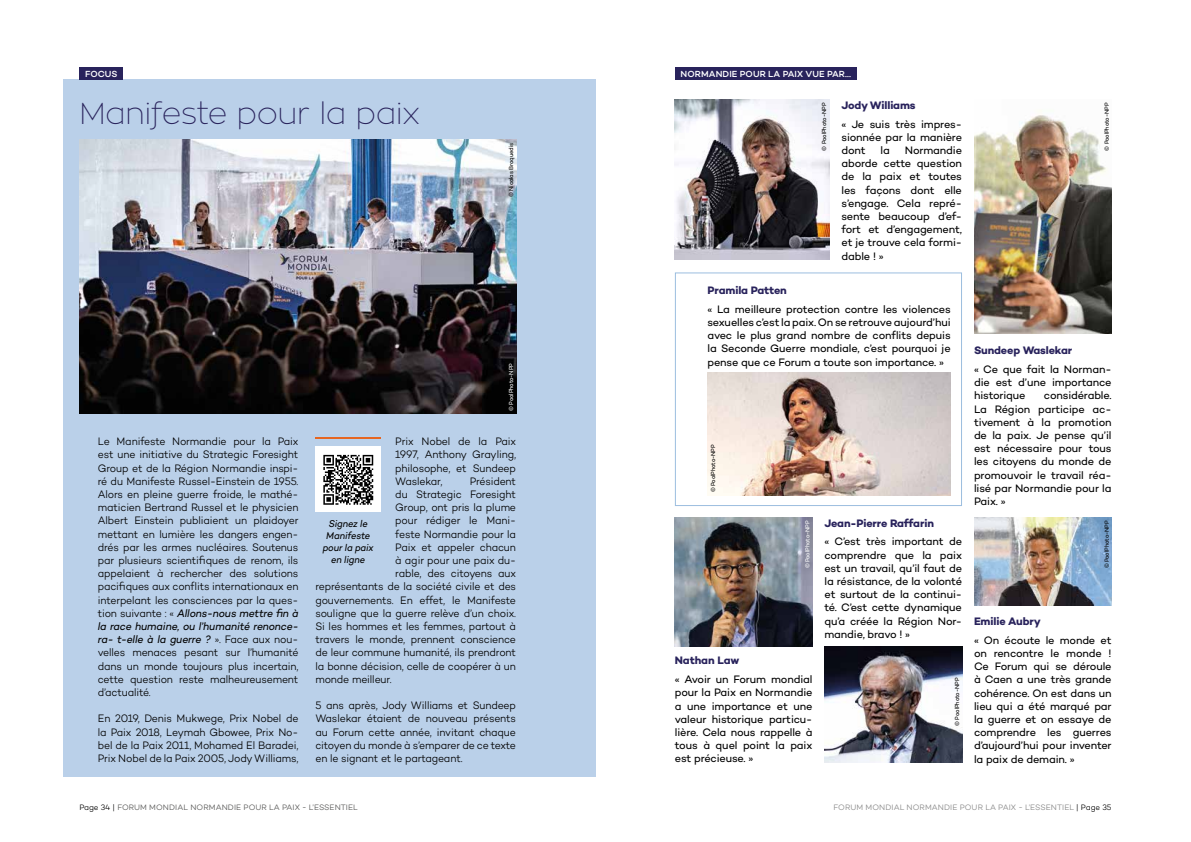
<style>
.page{position:relative;width:1191px;height:842px;background:#fff}
.page>*{position:absolute;margin:0;border:0;box-sizing:border-box;transform-origin:0 0}
.t1{font:100 30px "Zona Pro";color:#29235c}
.t2{font:300 11px/13.2px "Campton";letter-spacing:-.015em;color:#000;text-align:justify;scale:.95 1}
.t3{font:11px/13.2px "Campton";letter-spacing:-.015em;color:#000;text-align:justify}
.t4{font:700 11px "Campton";letter-spacing:-.01em;color:#29235c}
.t5{font:italic 10px/12px "Campton";letter-spacing:-.01em;color:#000;text-align:center;scale:.93 1}
.t6{font:500 9px "Campton";letter-spacing:.01em;color:#fff}
.t7{font:300 8px "Campton";letter-spacing:.01em;color:#575756}
.t8{font:300 8px "Campton";letter-spacing:.01em;color:#878787}
.t9{font:6px "Campton";letter-spacing:-.015em;color:#000;scale:.95 1}
.t10{font:6px "Campton";letter-spacing:-.015em;color:#fff;scale:.95 1}
.s1{font-weight:400;font-style:italic}
.s2{color:#000}
</style>
<div class="page">
<div style="left:63px;top:79px;width:532px;height:698px;background:#bad0e9"></div>
<img style="left:79px;top:140px;width:437px;height:274px">
<div style="left:79px;top:67px;width:44px;height:13px;background:#29235c"></div>
<div style="left:675px;top:67px;width:181px;height:13px;background:#29235c"></div>
<div style="left:315px;top:446px;width:66px;height:66px;background:#fff"></div>
<svg style="left:323px;top:454px;width:51px;height:51px"></svg>
<hr style="left:316px;top:437px;width:65px;height:2px;background:#e66621">
<div style="left:675px;top:272px;width:287px;height:234px;border:1px solid #9cbedf"></div>
<img style="left:675px;top:100px;width:154px;height:159px">
<img style="left:974px;top:110px;width:137px;height:223px">
<img style="left:707px;top:373px;width:243px;height:122px">
<img style="left:974px;top:518px;width:137px;height:88px">
<img style="left:675px;top:518px;width:137px;height:129px">
<img style="left:824px;top:647px;width:138px;height:116px">
<p class="t6" style="left:85px;top:69px;width:34px">FOCUS</p>
<p class="t6" style="left:680px;top:69px;width:172px">NORMANDIE POUR LA PAIX VUE PAR…</p>
<h1 class="t1" style="left:79px;top:95px;width:342px">Manifeste pour la paix</h1>
<p class="t9" style="left:507px;top:197px;width:59px;rotate:-90deg">© Nicolas Broquedis</p>
<p class="t10" style="left:507px;top:411px;width:52px;rotate:-90deg">© PoolPhoto-NPP</p>
<p class="t2" style="left:98px;top:435px;width:213px">Le Manifeste Normandie pour la Paix est une initiative du Strategic Foresight Group et de la Région Normandie inspi&shy;ré du Manifeste Russel-Einstein de 1955.<br>Alors en pleine guerre froide, le mathé&shy;maticien Bertrand Russel et le physicien Albert Einstein publiaient un plaidoyer mettant en lumière les dangers engen&shy;drés par les armes nucléaires. Soutenus par plusieurs scientifiques de renom, ils appelaient à rechercher des solutions pacifiques aux conflits internationaux en interpelant les consciences par la ques&shy;tion suivante : « <span class="s1">Allons-nous mettre fin à la race humaine, ou l’humanité renonce&shy;ra- t-elle à la guerre ?</span> ». Face aux nou&shy;velles menaces pesant sur l’humanité dans un monde toujours plus incertain, cette question reste malheureusement d’actualité.</p>
<p class="t2" style="left:98px;top:712px;width:213px">En 2019, Denis Mukwege, Prix Nobel de la Paix 2018, Leymah Gbowee, Prix No&shy;bel de la Paix 2011, Mohamed El Baradei, Prix Nobel de la Paix 2005, Jody Williams,</p>
<p class="t2" style="left:395px;top:435px;width:129px">Prix Nobel de la Paix 1997, Anthony Grayling, philosophe, et Sundeep Waslekar,</p>
<p class="t2" style="left:470px;top:474px;width:50px">Président</p>
<p class="t2" style="left:395px;top:487px;width:129px">du Strategic Foresight</p>
<p class="t2" style="left:395px;top:501px;width:129px">Group, ont pris la plume</p>
<p class="t2" style="left:395px;top:514px;width:129px">pour rédiger le Mani-</p>
<p class="t2" style="left:395px;top:527px;width:129px">feste Normandie pour la</p>
<p class="t2" style="left:395px;top:540px;width:129px">Paix et appeler chacun</p>
<p class="t2" style="left:395px;top:553px;width:129px">à agir pour une paix du-</p>
<p class="t2" style="left:395px;top:567px;width:129px">rable, des citoyens aux</p>
<p class="t2" style="left:315px;top:580px;width:213px">représentants de la société civile et des</p>
<p class="t2" style="left:315px;top:593px;width:213px">gouvernements. En effet, le Manifeste</p>
<p class="t2" style="left:315px;top:606px;width:213px">souligne que la guerre relève d’un choix.</p>
<p class="t2" style="left:315px;top:619px;width:213px">Si les hommes et les femmes, partout à</p>
<p class="t2" style="left:315px;top:633px;width:213px">travers le monde, prennent conscience</p>
<p class="t2" style="left:315px;top:646px;width:213px">de leur commune humanité, ils prendront</p>
<p class="t2" style="left:315px;top:659px;width:213px">la bonne décision, celle de coopérer à un</p>
<p class="t2" style="left:315px;top:672px;width:82px">monde meilleur.</p>
<p class="t2" style="left:315px;top:699px;width:213px">5 ans après, Jody Williams et Sundeep Waslekar étaient de nouveau présents au Forum cette année, invitant chaque citoyen du monde à s’emparer de ce texte en le signant et le partageant.</p>
<p class="t5" style="left:323px;top:517px;width:56px">Signez le<br>Manifeste pour la paix en ligne</p>
<p class="t4" style="left:841px;top:98px;width:76px">Jody Williams</p>
<p class="t3" style="left:841px;top:117px;width:122px">« Je suis très impres&shy;sionnée par la manière dont</p>
<p class="t9" style="left:820px;top:151px;width:52px;rotate:-90deg">© PoolPhoto-NPP</p>
<p class="t9" style="left:1103px;top:151px;width:52px;rotate:-90deg">© PoolPhoto-NPP</p>
<p class="t3" style="left:841px;top:143px;width:122px;text-indent:63px">Normandie aborde cette question de la paix et toutes les façons dont elle s’engage. Cela repré&shy;sente beaucoup d’ef&shy;fort et d’engagement, et je trouve cela formi&shy;dable ! »</p>
<p class="t3" style="left:880px;top:143px;width:11px">la</p>
<p class="t4" style="left:707px;top:283px;width:81px">Pramila Patten</p>
<p class="t3" style="left:707px;top:302px;width:245px">« La meilleure protection contre les violences sexuelles c’est la paix. On se retrouve aujourd’hui avec le plus grand nombre de conflits depuis la Seconde Guerre mondiale, c’est pourquoi je pense que ce Forum a toute son importance. »</p>
<p class="t9" style="left:709px;top:492px;width:52px;rotate:-90deg">© PoolPhoto-NPP</p>
<p class="t10" style="left:804px;top:568px;width:52px;rotate:-90deg">© PoolPhoto-NPP</p>
<p class="t4" style="left:675px;top:653px;width:66px">Nathan Law</p>
<p class="t3" style="left:675px;top:672px;width:139px">« Avoir un Forum mondial pour la Paix en Normandie a une importance et une valeur historique particu&shy;lière. Cela nous rappelle à tous à quel point la paix est précieuse. »</p>
<p class="t4" style="left:824px;top:516px;width:111px">Jean-Pierre Raffarin</p>
<p class="t3" style="left:824px;top:535px;width:139px">« C’est très important de comprendre que la paix est un travail, qu’il faut de la résistance, de la volonté et surtout de la continui&shy;té. C’est cette dynamique qu’a créée la Région Nor&shy;mandie, bravo ! »</p>
<p class="t9" style="left:953px;top:726px;width:52px;rotate:-90deg">© PoolPhoto-NPP</p>
<p class="t4" style="left:974px;top:343px;width:100px">Sundeep Waslekar</p>
<p class="t3" style="left:974px;top:362px;width:139px">« Ce que fait la Norman&shy;die est d’une importance historique</p>
<p class="t3" style="left:974px;top:389px;width:139px;text-indent:70px">considérable.<br>La Région participe ac&shy;tivement à la promotion de la paix. Je pense qu’il est nécessaire pour tous les citoyens du monde de promouvoir le travail réa&shy;lisé par Normandie pour la Paix. »</p>
<p class="t9" style="left:1103px;top:568px;width:52px;rotate:-90deg">© PoolPhoto-NPP</p>
<p class="t4" style="left:974px;top:614px;width:68px">Emilie Aubry</p>
<p class="t3" style="left:974px;top:633px;width:139px">« On écoute le monde et on rencontre le monde !<br>Ce Forum qui se déroule à Caen a une très grande cohérence. On est dans un lieu qui a été marqué par la guerre et on essaye de comprendre les guerres d’aujourd’hui pour inventer la paix de demain. »</p>
<p class="t7" style="left:79px;top:802px;width:280px"><span class="s2">Page 34 |</span> FORUM MONDIAL NORMANDIE POUR LA PAIX - L’ESSENTIEL</p>
<p class="t8" style="left:833px;top:802px;width:279px">FORUM MONDIAL NORMANDIE POUR LA PAIX - L’ESSENTIEL <span class="s2">| Page 35</span></p>
</div>
